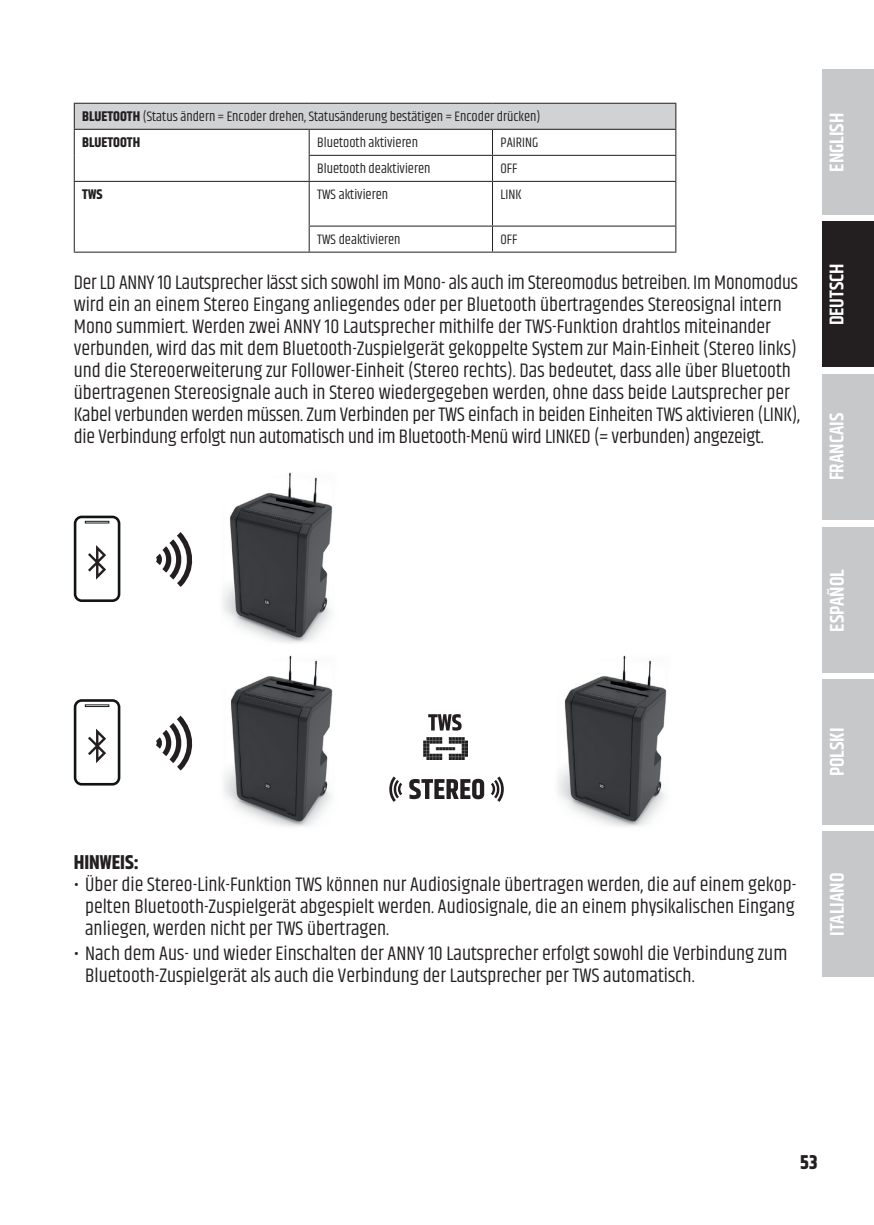
<style>
.page{position:relative;width:874px;height:1225px;background:#fff}
.page>*{position:absolute;margin:0;border:0;box-sizing:border-box;transform-origin:0 0}
.t1{font:20px/22px "Khand";color:#231f20}
.t2{font:600 20px "Khand";color:#fff}
.t3{font:700 20px "Khand";color:#231f20}
.t4{font:14px/26px "Khand";color:#231f20}
.t5{font:700 14px "Khand";color:#231f20}
.s1{font-weight:700}
</style>
<div class="page">
<div style="left:821px;top:70px;width:52px;height:145px;background:#c7c8ca"></div>
<div style="left:821px;top:221px;width:52px;height:146px;background:#231f20"></div>
<div style="left:821px;top:374px;width:52px;height:145px;background:#c7c8ca"></div>
<div style="left:821px;top:527px;width:52px;height:146px;background:#c7c8ca"></div>
<div style="left:821px;top:679px;width:52px;height:146px;background:#c7c8ca"></div>
<div style="left:821px;top:831px;width:52px;height:146px;background:#c7c8ca"></div>
<div style="left:74px;top:103px;width:601px;height:26px;background:#d1d2d4"></div>
<hr style="left:74px;top:103px;width:235px;height:1px;background:#231f20">
<hr style="left:309px;top:103px;width:183px;height:1px;background:#231f20">
<hr style="left:492px;top:103px;width:184px;height:1px;background:#231f20">
<hr style="left:74px;top:129px;width:235px;height:1px;background:#231f20">
<hr style="left:309px;top:129px;width:183px;height:1px;background:#231f20">
<hr style="left:492px;top:129px;width:184px;height:1px;background:#231f20">
<svg style="left:74px;top:104px;width:1px;height:77px"></svg>
<hr style="left:308px;top:155px;width:184px;height:1px;background:#231f20">
<svg style="left:308px;top:130px;width:1px;height:51px"></svg>
<hr style="left:492px;top:155px;width:184px;height:1px;background:#231f20">
<svg style="left:492px;top:130px;width:1px;height:51px"></svg>
<svg style="left:675px;top:104px;width:1px;height:77px"></svg>
<hr style="left:74px;top:181px;width:235px;height:1px;background:#231f20">
<hr style="left:74px;top:182px;width:1px;height:44px;background:#231f20">
<hr style="left:309px;top:181px;width:183px;height:1px;background:#231f20">
<hr style="left:308px;top:182px;width:1px;height:44px;background:#231f20">
<hr style="left:492px;top:181px;width:184px;height:1px;background:#231f20">
<hr style="left:492px;top:182px;width:1px;height:44px;background:#231f20">
<hr style="left:675px;top:182px;width:1px;height:44px;background:#231f20">
<svg style="left:74px;top:226px;width:1px;height:26px"></svg>
<hr style="left:308px;top:226px;width:184px;height:1px;background:#231f20">
<svg style="left:308px;top:227px;width:1px;height:25px"></svg>
<hr style="left:492px;top:226px;width:184px;height:1px;background:#231f20">
<svg style="left:492px;top:227px;width:1px;height:25px"></svg>
<svg style="left:675px;top:227px;width:1px;height:25px"></svg>
<hr style="left:74px;top:252px;width:235px;height:1px;background:#231f20">
<hr style="left:309px;top:252px;width:183px;height:1px;background:#231f20">
<hr style="left:492px;top:252px;width:184px;height:1px;background:#231f20">
<img style="left:222px;top:472px;width:111px;height:171px">
<svg style="left:74px;top:515px;width:46px;height:87px"></svg>
<svg style="left:156px;top:532px;width:37px;height:55px"></svg>
<img style="left:223px;top:655px;width:110px;height:172px">
<img style="left:557px;top:655px;width:110px;height:172px">
<svg style="left:74px;top:699px;width:46px;height:86px"></svg>
<svg style="left:156px;top:715px;width:37px;height:55px"></svg>
<svg style="left:428px;top:714px;width:33px;height:16px"></svg>
<img style="left:423px;top:737px;width:44px;height:22px">
<svg style="left:409px;top:779px;width:75px;height:20px"></svg>
<svg style="left:491px;top:776px;width:13px;height:26px"></svg>
<svg style="left:389px;top:776px;width:13px;height:26px"></svg>
<p class="t4" style="left:82px;top:104px;width:459px"><span class="s1">BLUETOOTH</span> (Status ändern = Encoder drehen, Statusänderung bestätigen = Encoder drücken)<br><span class="s1">BLUETOOTH</span></p>
<p class="t4" style="left:317px;top:130px;width:102px">Bluetooth aktivieren</p>
<p class="t4" style="left:500px;top:130px;width:39px">PAIRING</p>
<p class="t4" style="left:317px;top:156px;width:115px">Bluetooth deaktivieren</p>
<p class="t4" style="left:500px;top:156px;width:18px">OFF</p>
<p class="t5" style="left:82px;top:184px;width:22px">TWS</p>
<p class="t4" style="left:317px;top:182px;width:72px">TWS aktivieren</p>
<p class="t4" style="left:500px;top:182px;width:22px">LINK</p>
<p class="t4" style="left:317px;top:227px;width:85px">TWS deaktivieren</p>
<p class="t4" style="left:500px;top:227px;width:18px">OFF</p>
<p class="t1" style="left:74px;top:272px;width:727px">Der LD ANNY 10 Lautsprecher lässt sich sowohl im Mono- als auch im Stereomodus betreiben. Im Monomodus wird ein an einem Stereo Eingang anliegendes oder per Bluetooth übertragendes Stereosignal intern Mono summiert. Werden zwei ANNY 10 Lautsprecher mithilfe der TWS-Funktion drahtlos miteinander verbunden, wird das mit dem Bluetooth-Zuspielgerät gekoppelte System zur Main-Einheit (Stereo links) und die Stereoerweiterung zur Follower-Einheit (Stereo rechts). Das bedeutet, dass alle über Bluetooth übertragenen Stereosignale auch in Stereo wiedergegeben werden, ohne dass beide Lautsprecher per Kabel verbunden werden müssen. Zum Verbinden per TWS einfach in beiden Einheiten TWS aktivieren (LINK), die Verbindung erfolgt nun automatisch und im Bluetooth-Menü wird LINKED (= verbunden) angezeigt.</p>
<p class="t2" style="left:823px;top:172px;width:60px;rotate:-90deg">ENGLISH</p>
<p class="t2" style="left:823px;top:325px;width:64px;rotate:-90deg">DEUTSCH</p>
<p class="t2" style="left:823px;top:480px;width:69px;rotate:-90deg">FRANCAIS</p>
<p class="t2" style="left:823px;top:632px;width:64px;rotate:-90deg">ESPAÑOL</p>
<p class="t3" style="left:74px;top:848px;width:67px">HINWEIS:</p>
<p class="t1" style="left:85px;top:874px;width:712px;text-align:justify;text-indent:-11px">• Über die Stereo-Link-Funktion TWS können nur Audiosignale übertragen werden, die auf einem gekop&shy;pelten Bluetooth-Zuspielgerät abgespielt werden. Audiosignale, die an einem physikalischen Eingang anliegen, werden nicht per TWS übertragen.</p>
<p class="t1" style="left:85px;top:943px;width:703px;text-indent:-11px">• Nach dem Aus- und wieder Einschalten der ANNY 10 Lautsprecher erfolgt sowohl die Verbindung zum<br>Bluetooth-Zuspielgerät als auch die Verbindung der Lautsprecher per TWS automatisch.</p>
<p class="t2" style="left:823px;top:776px;width:50px;rotate:-90deg">POLSKI</p>
<p class="t2" style="left:823px;top:936px;width:65px;rotate:-90deg">ITALIANO</p>
<p class="t3" style="left:799px;top:1148px;width:19px">53</p>
</div>
